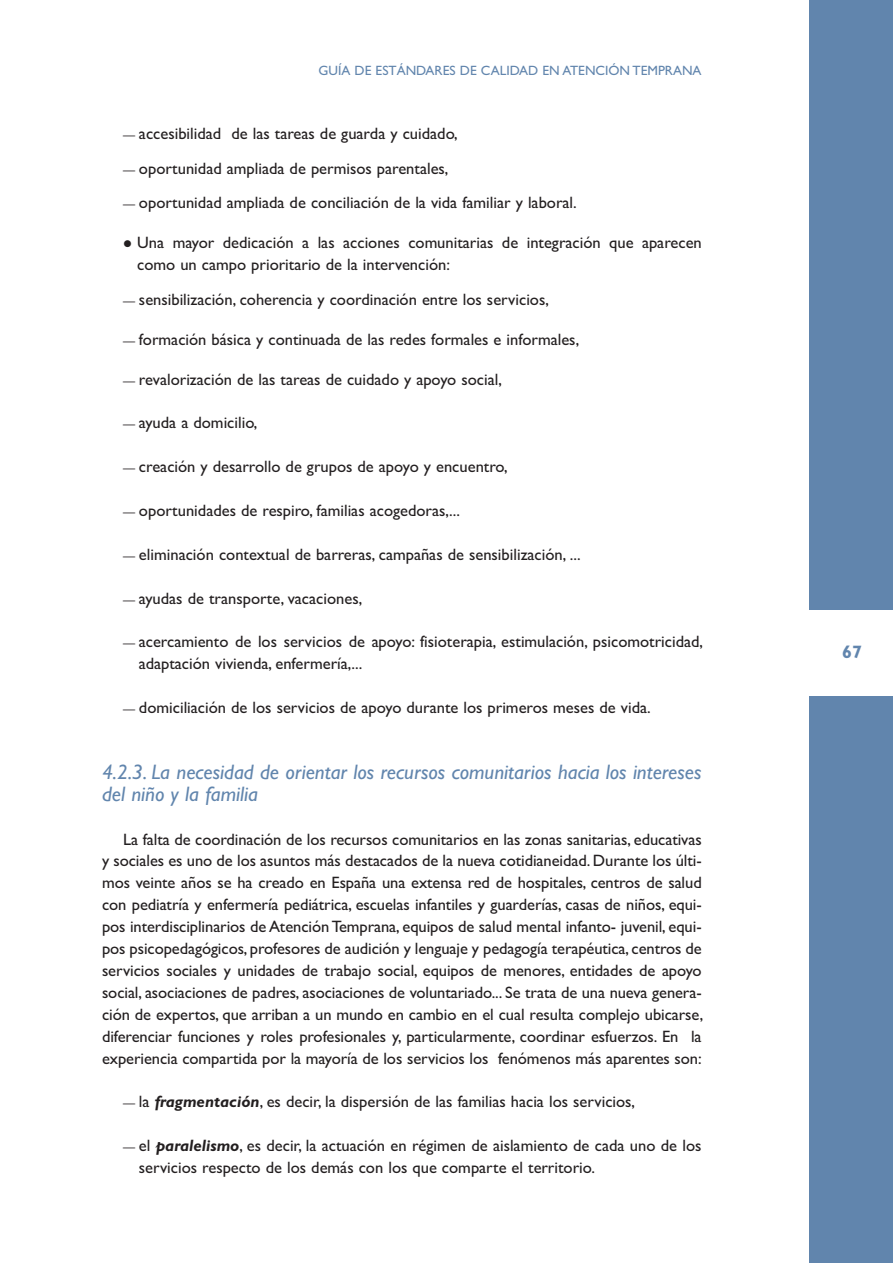
<style>
.page{position:relative;width:893px;height:1263px;background:#fff}
.page>*{position:absolute;margin:0;border:0;box-sizing:border-box;transform-origin:0 0}
.t1{font:italic 21px/21.9px "Gill Sans";color:#6185ad}
.t2{font:700 18px "Gill Sans";color:#6185ad}
.t3{font:16.5px/21.9px "Gill Sans";color:#231f20}
.t4{font:13.5px "Gill Sans";color:#6185ad}
.s1{font-size:12px}
.s2{font-weight:700;font-style:italic}
</style>
<div class="page">
<div style="left:810px;top:0;width:83px;height:1263px;background:#6185ad"></div>
<div style="left:809px;top:610px;width:84px;height:85px;background:#fff"></div>
<p class="t4" style="left:319px;top:65px;width:385px">GUÍA DE ESTÁNDARES DE CALIDAD EN ATENCIÓN TEMPRANA</p>
<p class="t3" style="left:123px;top:124px;width:336px"><span class="s1">—</span> accesibilidad de las tareas de guarda y cuidado,</p>
<p class="t3" style="left:123px;top:159px;width:327px"><span class="s1">—</span> oportunidad ampliada de permisos parentales,</p>
<p class="t3" style="left:123px;top:194px;width:455px"><span class="s1">—</span> oportunidad ampliada de conciliación de la vida familiar y laboral.</p>
<p class="t3" style="left:137px;top:233px;width:566px">Una mayor dedicación a las acciones comunitarias de integración que aparecen como un campo prioritario de la intervención:</p>
<p class="t3" style="left:123px;top:290px;width:427px"><span class="s1">—</span> sensibilización, coherencia y coordinación entre los servicios,</p>
<p class="t3" style="left:123px;top:330px;width:457px"><span class="s1">—</span> formación básica y continuada de las redes formales e informales,</p>
<p class="t3" style="left:123px;top:370px;width:380px"><span class="s1">—</span> revalorización de las tareas de cuidado y apoyo social,</p>
<p class="t3" style="left:123px;top:414px;width:136px"><span class="s1">—</span> ayuda a domicilio,</p>
<p class="t3" style="left:123px;top:457px;width:386px"><span class="s1">—</span> creación y desarrollo de grupos de apoyo y encuentro,</p>
<p class="t3" style="left:123px;top:501px;width:338px"><span class="s1">—</span> oportunidades de respiro, familias acogedoras,...</p>
<p class="t3" style="left:123px;top:545px;width:459px"><span class="s1">—</span> eliminación contextual de barreras, campañas de sensibilización, ...</p>
<p class="t3" style="left:123px;top:589px;width:240px"><span class="s1">—</span> ayudas de transporte, vacaciones,</p>
<p class="t3" style="left:139px;top:633px;width:566px;text-indent:-15px"><span class="s1">—</span> acercamiento de los servicios de apoyo: fisioterapia, estimulación, psicomotricidad, adaptación vivienda, enfermería,...</p>
<p class="t3" style="left:123px;top:698px;width:529px"><span class="s1">—</span> domiciliación de los servicios de apoyo durante los primeros meses de vida.</p>
<p class="t1" style="left:102px;top:761px;width:601px">4.2.3. La necesidad de orientar los recursos comunitarios hacia los intereses del niño y la familia</p>
<p class="t3" style="left:102px;top:830px;width:603px;text-align:justify;text-indent:21px">La falta de coordinación de los recursos comunitarios en las zonas sanitarias, educativas y sociales es uno de los asuntos más destacados de la nueva cotidianeidad. Durante los últi&shy;mos veinte años se ha creado en España una extensa red de hospitales, centros de salud con pediatría y enfermería pediátrica, escuelas infantiles y guarderías, casas de niños, equi&shy;pos interdisciplinarios de Atención Temprana, equipos de salud mental infanto- juvenil, equi&shy;pos psicopedagógicos, profesores de audición y lenguaje y pedagogía terapéutica, centros de servicios sociales y unidades de trabajo social, equipos de menores, entidades de apoyo social, asociaciones de padres, asociaciones de voluntariado... Se trata de una nueva genera&shy;ción de expertos, que arriban a un mundo en cambio en el cual resulta complejo ubicarse, diferenciar funciones y roles profesionales y, particularmente, coordinar esfuerzos. En la experiencia compartida por la mayoría de los servicios los fenómenos más aparentes son:</p>
<p class="t3" style="left:123px;top:1093px;width:513px"><span class="s1">—</span> la <span class="s2">fragmentación</span>, es decir, la dispersión de las familias hacia los servicios,</p>
<p class="t3" style="left:139px;top:1136px;width:564px;text-indent:-15px"><span class="s1">—</span> el <span class="s2">paralelismo</span>, es decir, la actuación en régimen de aislamiento de cada uno de los servicios respecto de los demás con los que comparte el territorio.</p>
<p class="t2" style="left:842px;top:645px;width:21px">67</p>
</div>
